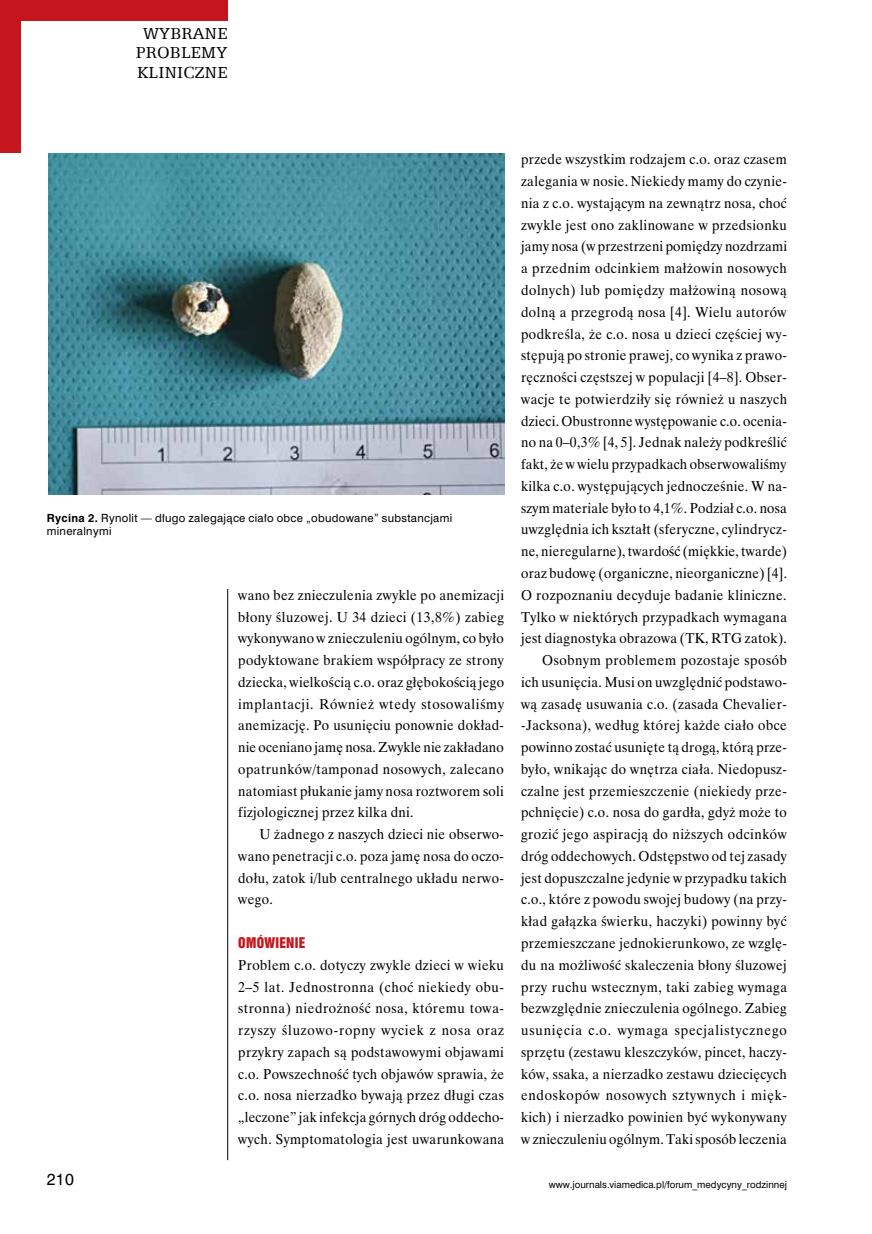
<style>
.page{position:relative;width:872px;height:1234px;background:#fff}
.page>*{position:absolute;margin:0;border:0;box-sizing:border-box;transform-origin:0 0}
.t1{font:18px/19.5px "Egyptian 505 EU";letter-spacing:.015em;color:#000;text-align:center}
.t2{font:15px "Swis 721 PL";color:#000}
.t3{font:14.25px/21.8px "Time Ibis EE";letter-spacing:.025em;color:#000;text-align:justify;scale:.95 1}
.t4{font:13.5px "Swis 921 EU";letter-spacing:.025em;color:#c4161c}
.t5{font:10.5px/12.9px "Swis 721 PL";letter-spacing:.03em;color:#000}
.t6{font:9px "Swis 721 PL";color:#000}
.s1{font-weight:700}
</style>
<div class="page">
<hr style="left:227px;top:153px;width:1px;height:1006px;background:#000">
<div style="left:0;top:0;width:227px;height:21px;background:#c4161c"></div>
<div style="left:0;top:0;width:21px;height:153px;background:#c4161c"></div>
<div style="left:218px;top:149px;width:20px;height:439px;background:#fff"></div>
<img style="left:49px;top:153px;width:455px;height:341px">
<p class="t1" style="left:136px;top:23px;width:93px">WYBRANE<br>PROBLEMY<br>KLINICZNE</p>
<p class="t5" style="left:47px;top:511px;width:407px"><span class="s1">Rycina 2.</span> Rynolit — długo zalegające ciało obce „obudowane” substancjami mineralnymi</p>
<p class="t3" style="left:238px;top:583px;width:281px">wano bez znieczulenia zwykle po anemizacji błony śluzowej. U 34 dzieci (13,8%) zabieg wykonywano w znieczuleniu ogólnym, co było podyktowane brakiem współpracy ze strony dziecka, wielkością c.o. oraz głębokością jego implantacji. Również wtedy stosowaliśmy anemizację. Po usunięciu ponownie dokład&shy;nie oceniano jamę nosa. Zwykle nie zakładano opatrunków/tamponad nosowych, zalecano natomiast płukanie jamy nosa roztworem soli fizjologicznej przez kilka dni.</p>
<p class="t3" style="left:238px;top:823px;width:281px;text-indent:21px">U żadnego z naszych dzieci nie obserwo&shy;wano penetracji c.o. poza jamę nosa do oczo&shy;dołu, zatok i/lub centralnego układu nerwo&shy;wego.</p>
<p class="t4" style="left:238px;top:933px;width:69px">OMÓWIENIE</p>
<p class="t3" style="left:238px;top:953px;width:281px">Problem c.o. dotyczy zwykle dzieci w wieku 2–5 lat. Jednostronna (choć niekiedy obu&shy;stronna) niedrożność nosa, któremu towa&shy;rzyszy śluzowo-ropny wyciek z nosa oraz przykry zapach są podstawowymi objawami c.o. Powszechność tych objawów sprawia, że c.o. nosa nierzadko bywają przez długi czas „leczone” jak infekcja górnych dróg oddecho&shy;wych. Symptomatologia jest uwarunkowana</p>
<p class="t3" style="left:521px;top:148px;width:281px;text-align:right">przede wszystkim rodzajem c.o. oraz czasem zalegania w nosie. Niekiedy mamy do czynie&shy;nia z c.o. wystającym na zewnątrz nosa, choć zwykle jest ono zaklinowane w przedsionku jamy nosa (w przestrzeni pomiędzy nozdrzami a przednim odcinkiem małżowin nosowych dolnych) lub pomiędzy małżowiną nosową dolną a przegrodą nosa [4]. Wielu autorów podkreśla, że c.o. nosa u dzieci częściej wy&shy;stępują po stronie prawej, co wynika z prawo&shy;ręczności częstszej w populacji [4–8]. Obser&shy;wacje te potwierdziły się również u naszych dzieci. Obustronne występowanie c.o. ocenia&shy;no na 0–0,3% [4, 5]. Jednak należy podkreślić fakt, że w wielu przypadkach obserwowaliśmy kilka c.o. występujących jednocześnie. W na&shy;szym materiale było to 4,1%. Podział c.o. nosa uwzględnia ich kształt (sferyczne, cylindrycz&shy;ne, nieregularne), twardość (miękkie, twarde) oraz budowę (organiczne, nieorganiczne) [4].<br>O rozpoznaniu decyduje badanie kliniczne.<br>Tylko w niektórych przypadkach wymagana jest diagnostyka obrazowa (TK, RTG zatok).<br>Osobnym problemem pozostaje sposób<br>ich usunięcia. Musi on uwzględnić podstawo&shy;wą zasadę usuwania c.o. (zasada Chevalier--Jacksona), według której każde ciało obce powinno zostać usunięte tą drogą, którą prze&shy;było, wnikając do wnętrza ciała. Niedopusz&shy;czalne jest przemieszczenie (niekiedy prze&shy;pchnięcie) c.o. nosa do gardła, gdyż może to grozić jego aspiracją do niższych odcinków dróg oddechowych. Odstępstwo od tej zasady jest dopuszczalne jedynie w przypadku takich c.o., które z powodu swojej budowy (na przy&shy;kład gałązka świerku, haczyki) powinny być przemieszczane jednokierunkowo, ze wzglę&shy;du na możliwość skaleczenia błony śluzowej przy ruchu wstecznym, taki zabieg wymaga bezwzględnie znieczulenia ogólnego. Zabieg usunięcia c.o. wymaga specjalistycznego sprzętu (zestawu kleszczyków, pincet, haczy&shy;ków, ssaka, a nierzadko zestawu dziecięcych endoskopów nosowych sztywnych i mięk&shy;kich) i nierzadko powinien być wykonywany w znieczuleniu ogólnym. Taki sposób leczenia</p>
<p class="t2" style="left:47px;top:1169px;width:29px">210</p>
<p class="t6" style="left:549px;top:1178px;width:240px">www.journals.viamedica.pl/forum_medycyny_rodzinnej</p>
</div>
